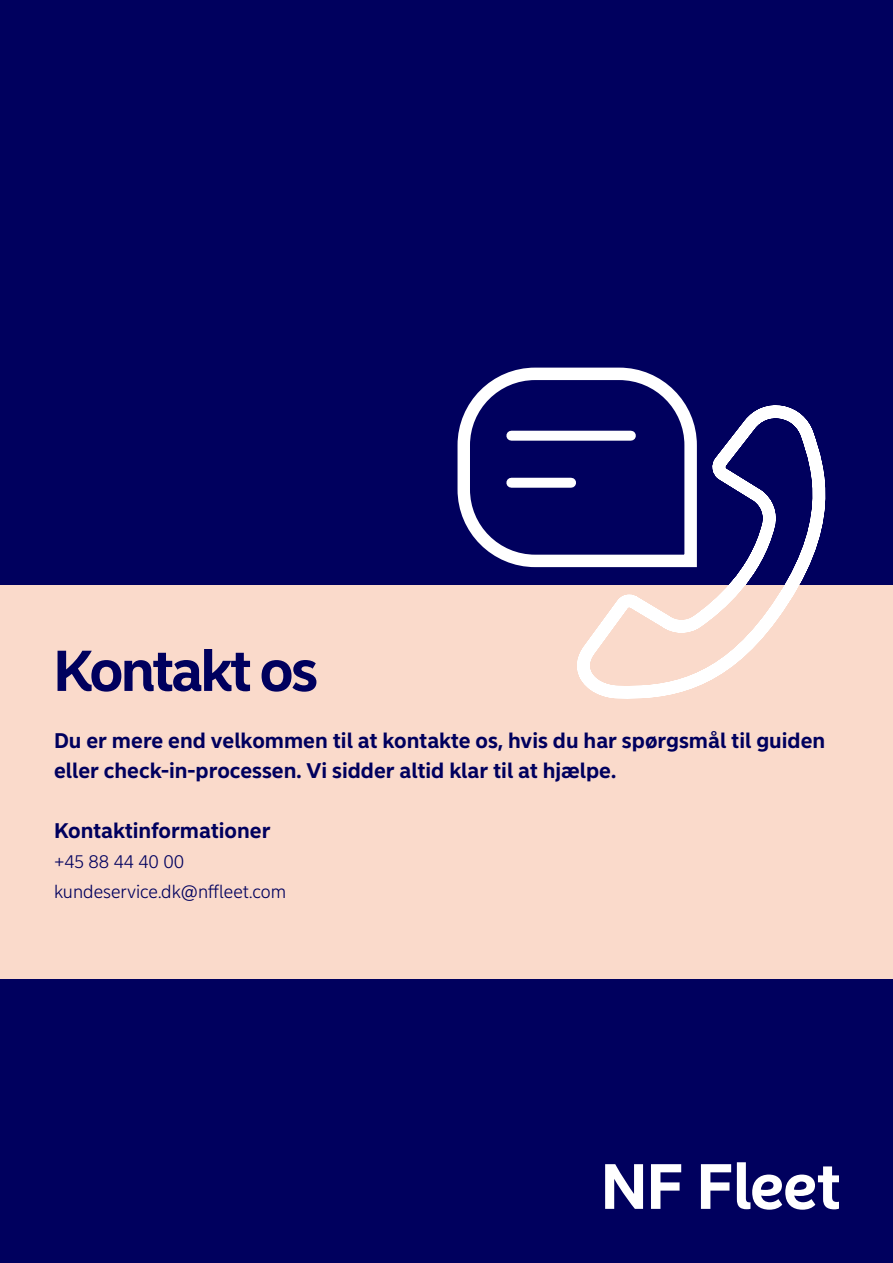
<style>
.page{position:relative;width:893px;height:1263px;background:#00005e}
.page>*{position:absolute;margin:0;border:0;box-sizing:border-box;transform-origin:0 0}
.Overskrift{font:700 57px "Nordea Sans Large";letter-spacing:-.035em;color:#00005e}
.Mellem_rubrik{font:700 21px/30px "Nordea Sans Small";color:#00005e}
.Børdtekst{font:300 18px "Nordea Sans Small";color:#00005e}
</style>
<div class="page">
<div style="left:0;top:585px;width:893px;height:393px;background:#fadacb"></div>
<svg style="left:457px;top:367px;width:369px;height:332px"></svg>
<div style="left:511px;top:478px;width:60px;height:10px;background:#fff"></div>
<div style="left:511px;top:431px;width:120px;height:10px;background:#fff"></div>
<svg style="left:605px;top:1164px;width:38px;height:45px"></svg>
<svg style="left:651px;top:1164px;width:30px;height:45px"></svg>
<svg style="left:701px;top:1164px;width:30px;height:45px"></svg>
<svg style="left:737px;top:1162px;width:102px;height:47px"></svg>
<p class="Overskrift" style="left:54px;top:636px;width:265px">Kontakt os</p>
<p class="Mellem_rubrik" style="left:54px;top:725px;width:773px">Du er mere end velkommen til at kontakte os, hvis du har spørgsmål til guiden eller check-in-processen. Vi sidder altid klar til at hjælpe.</p>
<p class="Mellem_rubrik" style="left:54px;top:815px;width:218px">Kontaktinformationer</p>
<p class="Børdtekst" style="left:54px;top:850px;width:132px">+45 88 44 40 00</p>
<p class="Børdtekst" style="left:54px;top:880px;width:234px">kundeservice.dk@nffleet.com</p>
</div>
